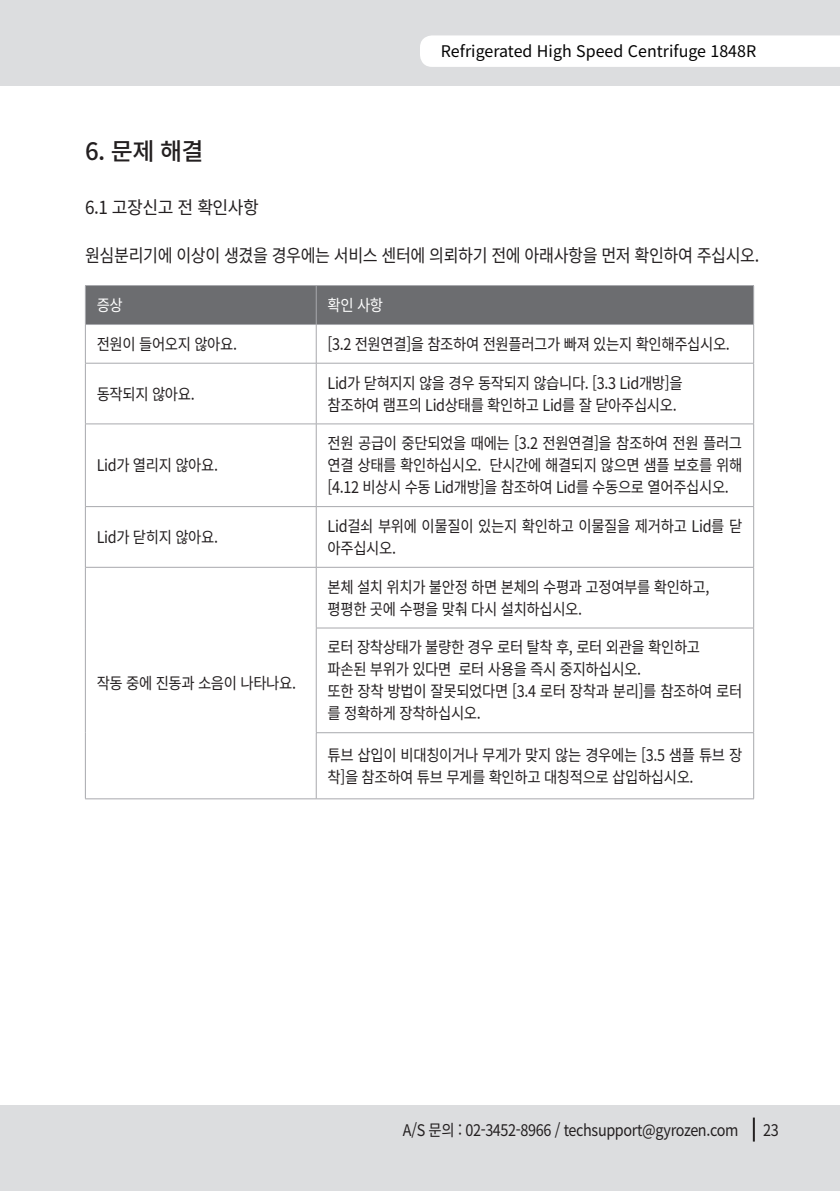
<style>
.page{position:relative;width:840px;height:1191px;background:#fff}
.page>*{position:absolute;margin:0;border:0;box-sizing:border-box;transform-origin:0 0}
.t1{font:500 24px "Noto Sans CJ Kkr";color:#231f20}
.t2{font:18px "Noto Sans CJ Kkr";letter-spacing:-.025em;color:#231f20;scale:.9 1}
.t3{font:18px "Noto Sans CJ Kkr";letter-spacing:-.025em;color:#231f20;scale:.95 1}
.t4{font:16px/22px "Noto Sans CJ Kkr";letter-spacing:-.025em;color:#231f20;scale:.9 1}
.t5{font:16px "Noto Sans CJ Kkr";color:#030303}
.t6{font:16px "Noto Sans CJ Kkr";color:#fff;scale:.9 1}
</style>
<div class="page">
<div style="left:0;top:0;width:839px;height:85px;background:#dcdddf"></div>
<div style="left:0;top:1105px;width:839px;height:86px;background:#dcdddf"></div>
<hr style="left:752px;top:1117px;width:2px;height:24px;background:#231f20">
<div style="left:420px;top:35px;width:419px;height:32px;background:#fff"></div>
<div style="left:86px;top:286px;width:667px;height:38px;background:#6c6d70"></div>
<hr style="left:85px;top:285px;width:231px;height:1px;background:#a8a9ad">
<hr style="left:85px;top:286px;width:1px;height:38px;background:#a8a9ad">
<hr style="left:316px;top:285px;width:437px;height:1px;background:#a8a9ad">
<hr style="left:316px;top:286px;width:1px;height:38px;background:#a8a9ad">
<hr style="left:753px;top:286px;width:1px;height:38px;background:#a8a9ad">
<hr style="left:85px;top:324px;width:231px;height:1px;background:#a8a9ad">
<hr style="left:85px;top:325px;width:1px;height:38px;background:#a8a9ad">
<hr style="left:316px;top:324px;width:437px;height:1px;background:#a8a9ad">
<hr style="left:316px;top:325px;width:1px;height:38px;background:#a8a9ad">
<hr style="left:753px;top:325px;width:1px;height:38px;background:#a8a9ad">
<hr style="left:85px;top:363px;width:231px;height:1px;background:#a8a9ad">
<hr style="left:85px;top:363px;width:1px;height:60px;background:#a8a9ad">
<hr style="left:316px;top:363px;width:437px;height:1px;background:#a8a9ad">
<hr style="left:316px;top:363px;width:1px;height:60px;background:#a8a9ad">
<hr style="left:753px;top:363px;width:1px;height:60px;background:#a8a9ad">
<hr style="left:85px;top:423px;width:231px;height:1px;background:#a8a9ad">
<hr style="left:85px;top:424px;width:1px;height:82px;background:#a8a9ad">
<hr style="left:316px;top:423px;width:437px;height:1px;background:#a8a9ad">
<hr style="left:316px;top:424px;width:1px;height:82px;background:#a8a9ad">
<hr style="left:753px;top:424px;width:1px;height:82px;background:#a8a9ad">
<hr style="left:85px;top:506px;width:231px;height:1px;background:#a8a9ad">
<hr style="left:85px;top:507px;width:1px;height:60px;background:#a8a9ad">
<hr style="left:316px;top:506px;width:437px;height:1px;background:#a8a9ad">
<hr style="left:316px;top:507px;width:1px;height:60px;background:#a8a9ad">
<hr style="left:753px;top:507px;width:1px;height:60px;background:#a8a9ad">
<hr style="left:85px;top:567px;width:231px;height:1px;background:#a8a9ad">
<hr style="left:85px;top:567px;width:1px;height:61px;background:#a8a9ad">
<hr style="left:85px;top:628px;width:1px;height:104px;background:#a8a9ad">
<hr style="left:85px;top:732px;width:1px;height:66px;background:#a8a9ad">
<hr style="left:85px;top:798px;width:231px;height:1px;background:#a8a9ad">
<hr style="left:316px;top:567px;width:437px;height:1px;background:#a8a9ad">
<hr style="left:316px;top:567px;width:1px;height:61px;background:#a8a9ad">
<hr style="left:753px;top:567px;width:1px;height:61px;background:#a8a9ad">
<hr style="left:316px;top:627px;width:437px;height:1px;background:#a8a9ad">
<hr style="left:316px;top:628px;width:1px;height:104px;background:#a8a9ad">
<hr style="left:753px;top:628px;width:1px;height:104px;background:#a8a9ad">
<hr style="left:316px;top:732px;width:437px;height:1px;background:#a8a9ad">
<hr style="left:316px;top:733px;width:1px;height:65px;background:#a8a9ad">
<hr style="left:753px;top:733px;width:1px;height:65px;background:#a8a9ad">
<hr style="left:316px;top:798px;width:437px;height:1px;background:#a8a9ad">
<p class="t1" style="left:85px;top:138px;width:120px">6. 문제 해결</p>
<p class="t5" style="left:440px;top:42px;width:316px">Refrigerated High Speed Centrifuge 1848R</p>
<p class="t3" style="left:85px;top:198px;width:184px">6.1 고장신고 전 확인사항</p>
<p class="t2" style="left:85px;top:246px;width:750px">원심분리기에 이상이 생겼을 경우에는 서비스 센터에 의뢰하기 전에 아래사항을 먼저 확인하여 주십시오.</p>
<p class="t6" style="left:97px;top:296px;width:31px">증상</p>
<p class="t6" style="left:327px;top:296px;width:63px">확인 사항</p>
<p class="t4" style="left:97px;top:333px;width:157px">전원이 들어오지 않아요.</p>
<p class="t4" style="left:327px;top:333px;width:448px">[3.2 전원연결]을 참조하여 전원플러그가 빠져 있는지 확인해주십시오.</p>
<p class="t4" style="left:97px;top:383px;width:110px">동작되지 않아요.</p>
<p class="t4" style="left:327px;top:372px;width:396px">Lid가 닫혀지지 않을 경우 동작되지 않습니다. [3.3 Lid개방]을</p>
<p class="t4" style="left:327px;top:394px;width:389px">참조하여 램프의 Lid상태를 확인하고 Lid를 잘 닫아주십시오.</p>
<p class="t4" style="left:97px;top:455px;width:136px">Lid가 열리지 않아요.</p>
<p class="t4" style="left:327px;top:433px;width:462px;text-align:justify">전원 공급이 중단되었을 때에는 [3.2 전원연결]을 참조하여 전원 플러그 연결 상태를 확인하십시오. 단시간에 해결되지 않으면 샘플 보호를 위해 [4.12 비상시 수동 Lid개방]을 참조하여 Lid를 수동으로 열어주십시오.</p>
<p class="t4" style="left:97px;top:526px;width:136px">Lid가 닫히지 않아요.</p>
<p class="t4" style="left:327px;top:515px;width:462px">Lid걸쇠 부위에 이물질이 있는지 확인하고 이물질을 제거하고 Lid를 닫 아주십시오.</p>
<p class="t4" style="left:97px;top:672px;width:223px">작동 중에 진동과 소음이 나타나요.</p>
<p class="t4" style="left:327px;top:576px;width:425px">본체 설치 위치가 불안정 하면 본체의 수평과 고정여부를 확인하고,</p>
<p class="t4" style="left:327px;top:598px;width:284px">평평한 곳에 수평을 맞춰 다시 설치하십시오.</p>
<p class="t4" style="left:327px;top:637px;width:415px">로터 장착상태가 불량한 경우 로터 탈착 후, 로터 외관을 확인하고</p>
<p class="t4" style="left:327px;top:659px;width:350px">파손된 부위가 있다면 로터 사용을 즉시 중지하십시오.</p>
<p class="t4" style="left:327px;top:681px;width:462px">또한 장착 방법이 잘못되었다면 [3.4 로터 장착과 분리]를 참조하여 로터 를 정확하게 장착하십시오.</p>
<p class="t4" style="left:327px;top:744px;width:462px">튜브 삽입이 비대칭이거나 무게가 맞지 않는 경우에는 [3.5 샘플 튜브 장 착]을 참조하여 튜브 무게를 확인하고 대칭적으로 삽입하십시오.</p>
<p class="t4" style="left:403px;top:1119px;width:374px">A/S 문의 : 02-3452-8966 / techsupport@gyrozen.com</p>
<p class="t4" style="left:762px;top:1119px;width:19px">23</p>
</div>
